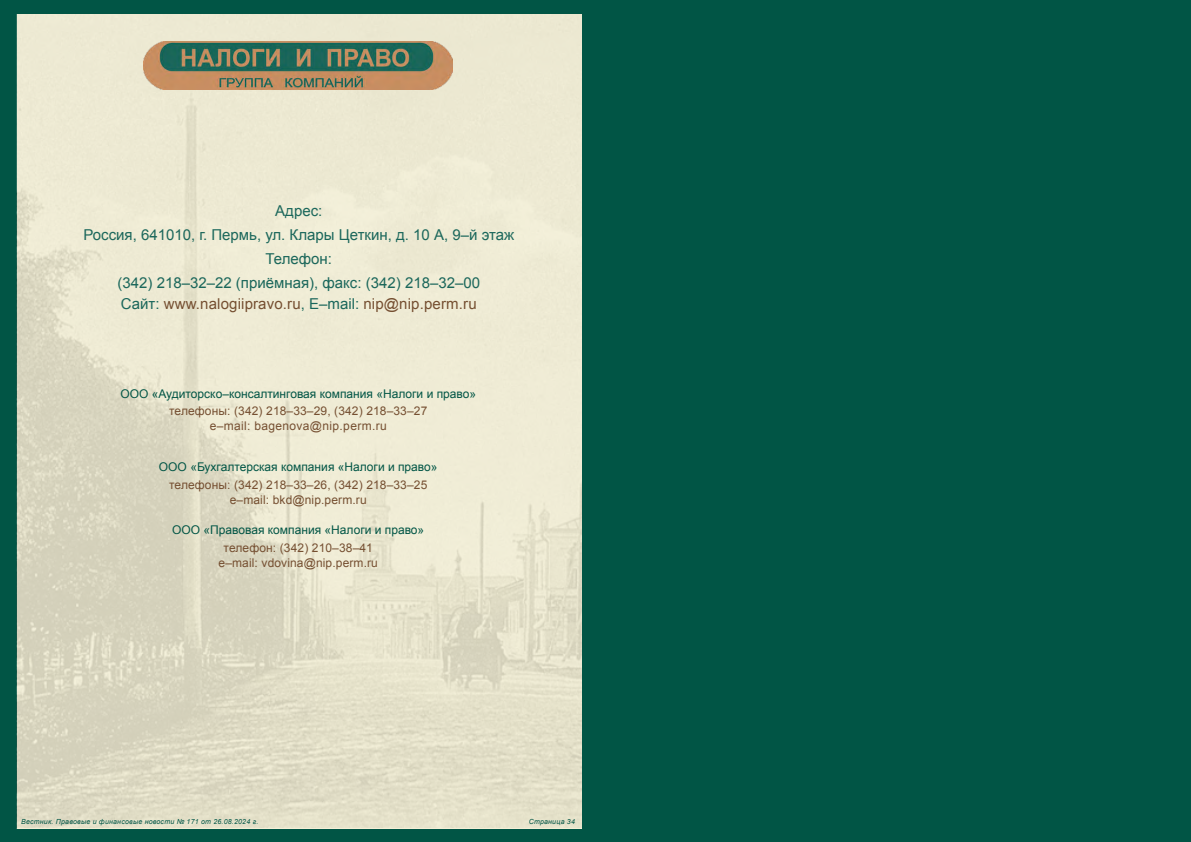
<style>
.page{position:relative;width:1191px;height:842px;background:#fff}
.page>*{position:absolute;margin:0;border:0;box-sizing:border-box;transform-origin:0 0}
.t1{font:15px/24px "Arial";color:#1b675b;text-align:center}
.t2{font:15px "Arial";letter-spacing:.01em;color:#754f31}
.t3{font:12px/15px "Arial";letter-spacing:.01em;color:#754f31;text-align:center}
.t4{font:12px "Arial";color:#015545}
.t5{font:italic 7px "Arial";letter-spacing:.03em;color:#015545}
.s1{color:#1b675b}
</style>
<div class="page">
<div style="left:0;top:0;width:596px;height:842px;background:#015545"></div>
<img style="left:16px;top:14px;width:565px;height:813px">
<img style="left:143px;top:42px;width:309px;height:48px">
<div style="left:594px;top:0;width:597px;height:842px;background:#015545"></div>
<p class="t1" style="left:83px;top:199px;width:432px">Адрес:<br>Россия, 641010, г. Пермь, ул. Клары Цеткин, д. 10 А, 9–й этаж<br>Телефон:<br>(342) 218–32–22 (приёмная), факс: (342) 218–32–00</p>
<p class="t2" style="left:121px;top:294px;width:357px"><span class="s1">Сайт:</span> www.nalogiipravo.ru<span class="s1">, E–mail:</span> nip@nip.perm.ru</p>
<p class="t4" style="left:120px;top:385px;width:357px">ООО «Аудиторско–консалтинговая компания «Налоги и право»</p>
<p class="t3" style="left:169px;top:404px;width:260px">телефоны: (342) 218–33–29, (342) 218–33–27 e–mail: bagenova@nip.perm.ru</p>
<p class="t4" style="left:159px;top:459px;width:280px">ООО «Бухгалтерская компания «Налоги и право»</p>
<p class="t3" style="left:169px;top:477px;width:260px">телефоны: (342) 218–33–26, (342) 218–33–25 e–mail: bkd@nip.perm.ru</p>
<p class="t4" style="left:172px;top:522px;width:253px">ООО «Правовая компания «Налоги и право»</p>
<p class="t3" style="left:218px;top:540px;width:161px">телефон: (342) 210–38–41 e–mail: vdovina@nip.perm.ru</p>
<p class="t5" style="left:21px;top:817px;width:238px">Вестник. Правовые и финансовые новости № 171 от 26.08.2024 г.</p>
<p class="t5" style="left:529px;top:817px;width:48px">Страница 34</p>
</div>
